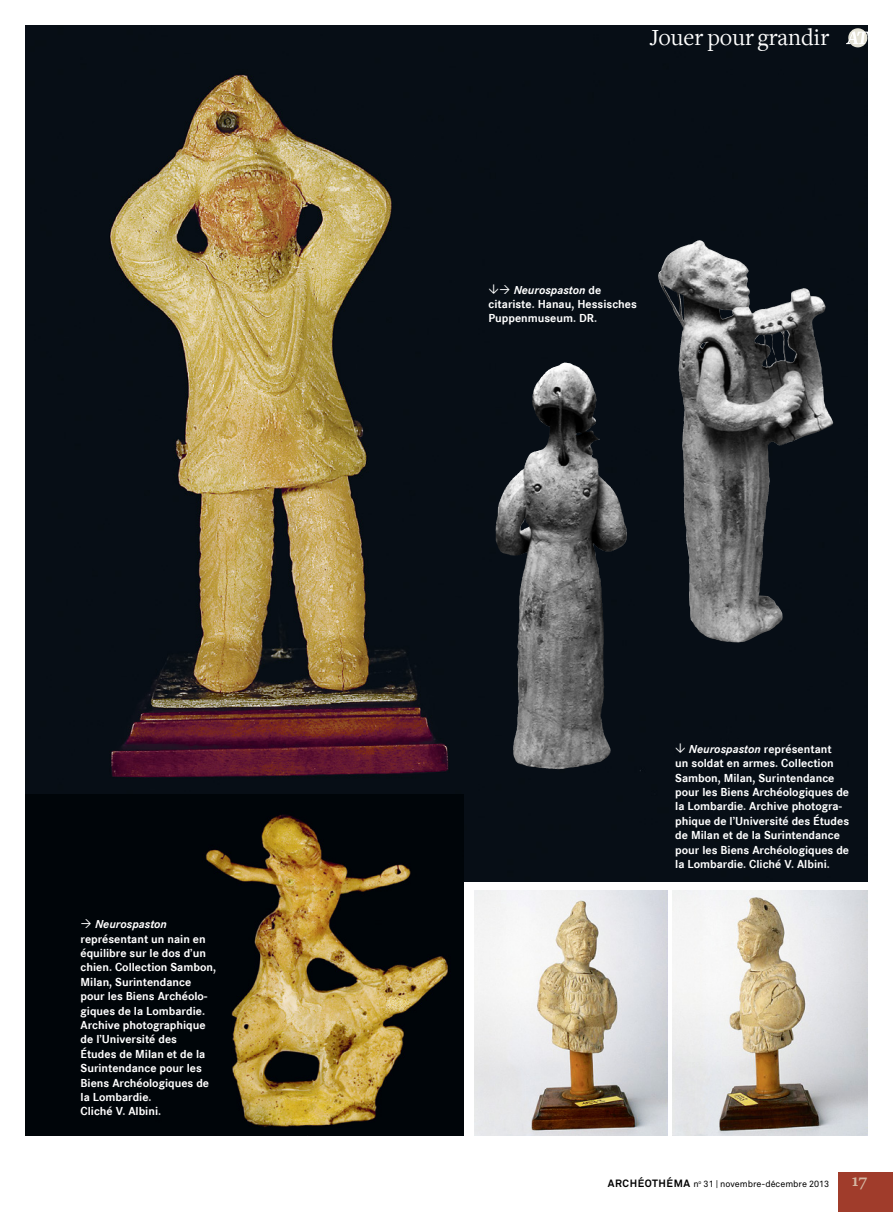
<style>
.page{position:relative;width:893px;height:1212px;background:#fff}
.page>*{position:absolute;margin:0;border:0;box-sizing:border-box;transform-origin:0 0}
.t1{font:24px "Freight Text";color:#fff}
.t2{font:700 12px/14.4px "Corporate S";color:#fff}
.t3{font:italic 700 12px "Corporate S";color:#fff}
.t4{font:9px "Akkurat";color:#000}
.s1{font-style:italic}
.s2{font-weight:700;font-size:10.5px}
.s3{font-family:"Freight Text";font-weight:700;font-size:18px;color:#d5b7a3}
</style>
<div class="page">
<img style="left:26px;top:26px;width:841px;height:855px">
<div style="left:838px;top:1172px;width:55px;height:40px;background:#a03c2b"></div>
<svg style="left:848px;top:28px;width:19px;height:19px"></svg>
<svg style="left:846px;top:31px;width:22px;height:13px"></svg>
<img style="left:658px;top:241px;width:39px;height:144px">
<img style="left:512px;top:363px;width:52px;height:116px">
<img style="left:26px;top:795px;width:437px;height:340px">
<img style="left:673px;top:891px;width:194px;height:244px">
<img style="left:474px;top:891px;width:194px;height:244px">
<svg style="left:489px;top:284px;width:21px;height:10px"></svg>
<svg style="left:82px;top:919px;width:9px;height:9px"></svg>
<svg style="left:676px;top:743px;width:9px;height:10px"></svg>
<p class="t3" style="left:95px;top:917px;width:73px">Neurospaston</p>
<p class="t2" style="left:81px;top:932px;width:137px">représentant un nain en équilibre sur le dos d’un chien. Collection Sambon,<br>Milan, Surintendance pour les Biens Archéolo&shy;giques de la Lombardie.<br>Archive photographique de l’Université des<br>Études de Milan et de la<br>Surintendance pour les<br>Biens Archéologiques de la Lombardie.<br>Cliché V. Albini.</p>
<h1 class="t1" style="left:650px;top:24px;width:181px">Jouer pour grandir</h1>
<p class="t2" style="left:488px;top:283px;width:150px;text-indent:25px"><span class="s1">Neurospaston</span> de citariste. Hanau, Hessisches<br>Puppenmuseum. DR.</p>
<p class="t2" style="left:675px;top:742px;width:175px;text-indent:14px"><span class="s1">Neurospaston</span> représentant<br>un soldat en armes. Collection<br>Sambon, Milan, Surintendance pour les Biens Archéologiques de la Lombardie. Archive photogra&shy;phique de l’Université des Études de Milan et de la Surintendance pour les Biens Archéologiques de la Lombardie. Cliché V. Albini.</p>
<p class="t4" style="left:608px;top:1178px;width:261px"><span class="s2">archéoTHÉ ma</span> n<sup>o</sup> 31 | novembre-décembre 2013 <span class="s3">17</span></p>
</div>
